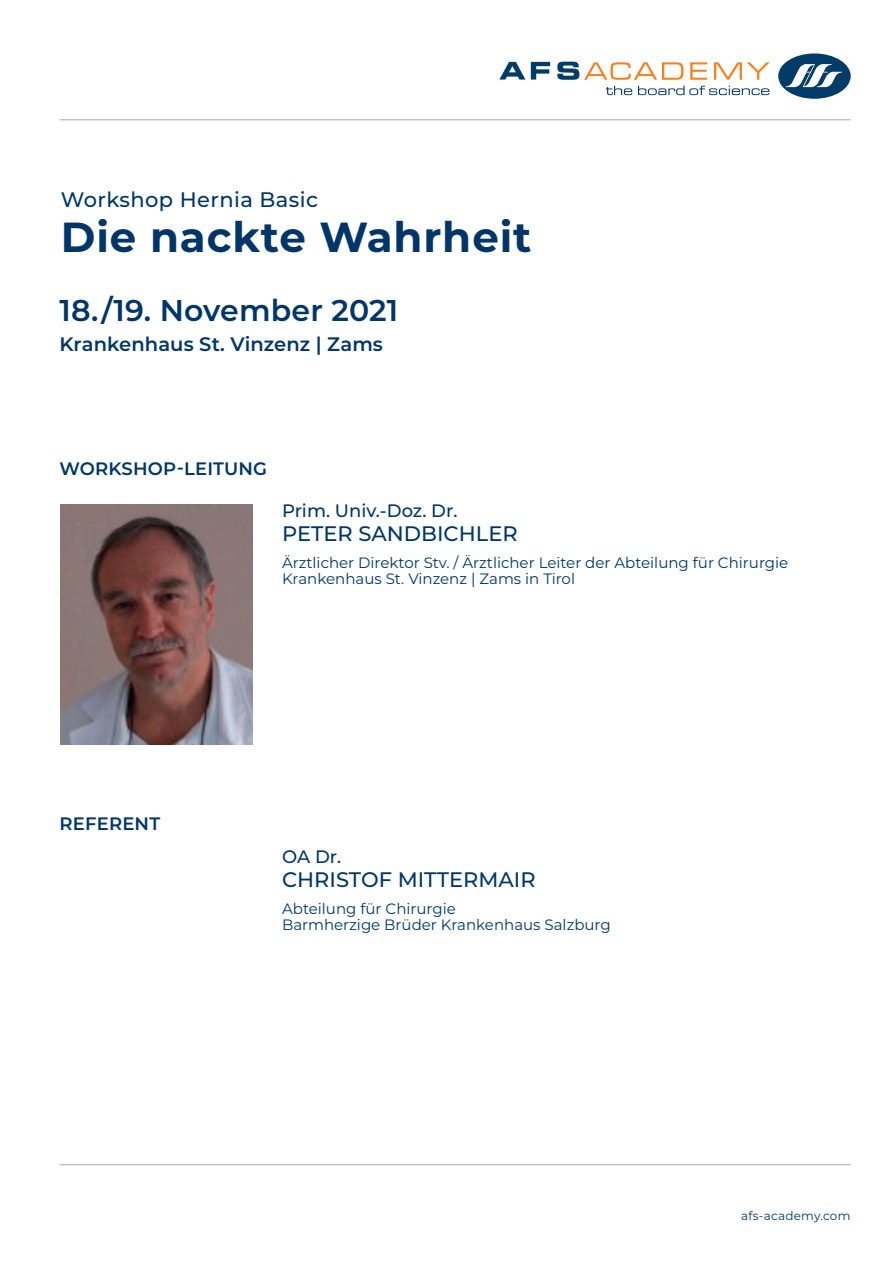
<style>
.page{position:relative;width:893px;height:1263px;background:#fff}
.page>*{position:absolute;margin:0;border:0;box-sizing:border-box;transform-origin:0 0}
.t1{font:700 42px "Montserrat";letter-spacing:.02em;color:#003667}
.t2{font:600 30px "Montserrat";letter-spacing:.005em;color:#003667}
.t3{font:500 21px "Montserrat";color:#003667}
.t4{font:500 21px "Montserrat";letter-spacing:.02em;color:#003667}
.t5{font:600 19.5px "Montserrat";letter-spacing:.005em;color:#003667}
.t6{font:600 18px "Montserrat";letter-spacing:.01em;color:#003667}
.t7{font:500 18px "Montserrat";color:#003667}
.t8{font:15px/16.5px "Montserrat";color:#003667}
.t9{font:12px "Montserrat";letter-spacing:.02em;color:#003667}
</style>
<div class="page">
<div style="left:778px;top:53px;width:73px;height:46px;background:#003c67;border-radius:50%"></div>
<svg style="left:786px;top:64px;width:56px;height:23px"></svg>
<svg style="left:714px;top:62px;width:56px;height:18px"></svg>
<svg style="left:690px;top:62px;width:17px;height:18px"></svg>
<svg style="left:499px;top:62px;width:184px;height:18px"></svg>
<svg style="left:606px;top:86px;width:26px;height:9px"></svg>
<svg style="left:638px;top:86px;width:131px;height:9px"></svg>
<hr style="left:60px;top:119px;width:790px;height:1px;background:#a8a9ad">
<hr style="left:60px;top:1164px;width:790px;height:1px;background:#a8a9ad">
<img style="left:61px;top:505px;width:192px;height:239px">
<p class="t4" style="left:61px;top:185px;width:259px">Workshop Hernia Basic</p>
<p class="t1" style="left:61px;top:207px;width:472px">Die nackte Wahrheit</p>
<p class="t2" style="left:60px;top:289px;width:340px">18./19. November 2021</p>
<p class="t5" style="left:60px;top:330px;width:325px">Krankenhaus St. Vinzenz | Zams</p>
<p class="t6" style="left:60px;top:456px;width:209px">WORKSHOP-LEITUNG</p>
<p class="t7" style="left:282px;top:498px;width:177px">Prim. Univ.-Doz. Dr.</p>
<p class="t3" style="left:282px;top:519px;width:237px">PETER SANDBICHLER</p>
<p class="t8" style="left:282px;top:554px;width:508px">Ärztlicher Direktor Stv. / Ärztlicher Leiter der Abteilung für Chirurgie<br>Krankenhaus St. Vinzenz | Zams in Tirol</p>
<p class="t6" style="left:60px;top:811px;width:102px">REFERENT</p>
<p class="t7" style="left:282px;top:844px;width:61px">OA Dr.</p>
<p class="t3" style="left:282px;top:865px;width:255px">CHRISTOF MITTERMAIR</p>
<p class="t8" style="left:282px;top:899px;width:330px">Abteilung für Chirurgie<br>Barmherzige Brüder Krankenhaus Salzburg</p>
<p class="t9" style="left:741px;top:1208px;width:111px">afs-academy.com</p>
</div>
